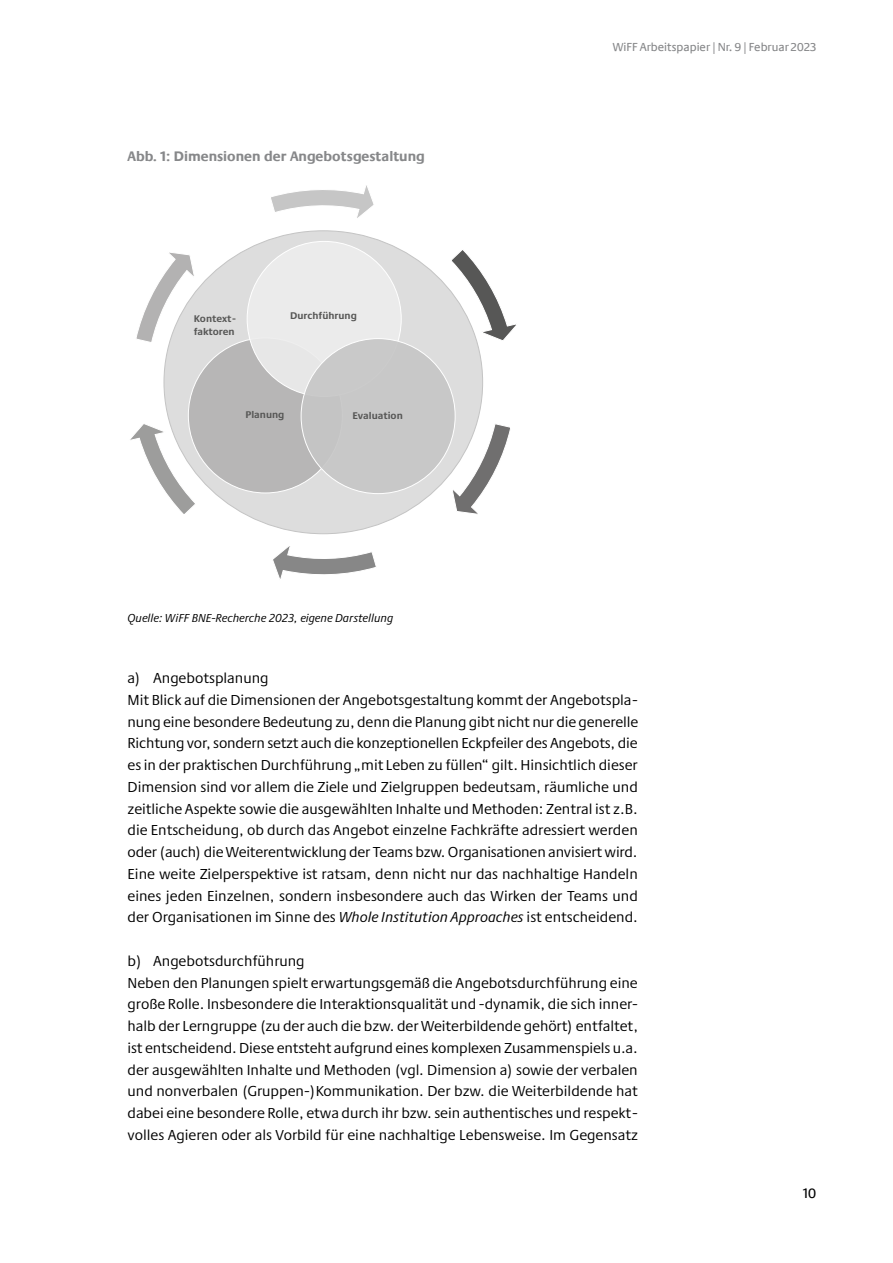
<style>
.page{position:relative;width:893px;height:1263px;background:#fff}
.page>*{position:absolute;margin:0;border:0;box-sizing:border-box;transform-origin:0 0}
.t1{font:15px/21.8px "Praxis Next";color:#000}
.t2{font:700 14.25px "Neue Praxis";color:#87888a}
.t3{font:14.25px "Neue Praxis";color:#000}
.t4{font:italic 12px "Praxis Next";color:#000}
.t5{font:12px "Neue Praxis";color:#87888a}
.t6{font:700 10.05px/13.4px "Praxis Next";color:#575756}
.s1{font-style:italic}
</style>
<div class="page">
<svg style="left:450px;top:250px;width:66px;height:92px"></svg>
<svg style="left:450px;top:423px;width:60px;height:91px"></svg>
<svg style="left:273px;top:546px;width:103px;height:33px"></svg>
<svg style="left:130px;top:422px;width:67px;height:92px"></svg>
<svg style="left:136px;top:252px;width:60px;height:92px"></svg>
<svg style="left:271px;top:185px;width:103px;height:33px"></svg>
<div style="left:164px;top:231px;width:319px;height:303px;background:#dadada;border-radius:50%"></div>
<div style="left:188px;top:338px;width:154px;height:155px;background:#b3b2b2;border-radius:50%"></div>
<div style="left:247px;top:241px;width:154px;height:155px;background:#ededed;border-radius:50%"></div>
<div style="left:301px;top:339px;width:154px;height:155px;background:#c6c6c6;border-radius:50%"></div>
<p class="t2" style="left:128px;top:148px;width:299px">Abb. 1: Dimensionen der Angebotsgestaltung</p>
<p class="t6" style="left:194px;top:311px;width:44px">Kontext&shy;faktoren</p>
<p class="t6" style="left:290px;top:308px;width:68px">Durchführung</p>
<p class="t6" style="left:246px;top:408px;width:40px">Planung</p>
<p class="t6" style="left:352px;top:408px;width:52px">Evaluation</p>
<p class="t4" style="left:128px;top:609px;width:267px">Quelle: WiFF BNE-Recherche 2023, eigene Darstellung</p>
<p class="t5" style="left:613px;top:40px;width:205px">WiFF Arbeitspapier | Nr. 9 | Februar 2023</p>
<p class="t1" style="left:128px;top:667px;width:512px">a) Angebotsplanung<br>Mit Blick auf die Dimensionen der Angebotsgestaltung kommt der Angebotspla&shy;nung eine besondere Bedeutung zu, denn die Planung gibt nicht nur die generelle Richtung vor, sondern setzt auch die konzeptionellen Eckpfeiler des Angebots, die es in der praktischen Durchführung „mit Leben zu füllen“ gilt. Hinsichtlich dieser Dimension sind vor allem die Ziele und Zielgruppen bedeutsam, räumliche und zeitliche Aspekte sowie die ausgewählten Inhalte und Methoden: Zentral ist z.B. die Entscheidung, ob durch das Angebot einzelne Fachkräfte adressiert werden oder (auch) die Weiterentwicklung der Teams bzw. Organisationen anvisiert wird.<br>Eine weite Zielperspektive ist ratsam, denn nicht nur das nachhaltige Handeln eines jeden Einzelnen, sondern insbesondere auch das Wirken der Teams und der Organisationen im Sinne des <span class="s1">Whole Institution Approaches</span> ist entscheidend.</p>
<p class="t1" style="left:128px;top:949px;width:512px">b) Angebotsdurchführung<br>Neben den Planungen spielt erwartungsgemäß die Angebotsdurchführung eine große Rolle. Insbesondere die Interaktionsqualität und -dynamik, die sich inner&shy;halb der Lerngruppe (zu der auch die bzw. der Weiterbildende gehört) entfaltet, ist entscheidend. Diese entsteht aufgrund eines komplexen Zusammenspiels u.a. der ausgewählten Inhalte und Methoden (vgl. Dimension a) sowie der verbalen und nonverbalen (Gruppen-)Kommunikation. Der bzw. die Weiterbildende hat dabei eine besondere Rolle, etwa durch ihr bzw. sein authentisches und respekt&shy;volles Agieren oder als Vorbild für eine nachhaltige Lebensweise. Im Gegensatz</p>
<p class="t3" style="left:803px;top:1185px;width:15px">10</p>
</div>
